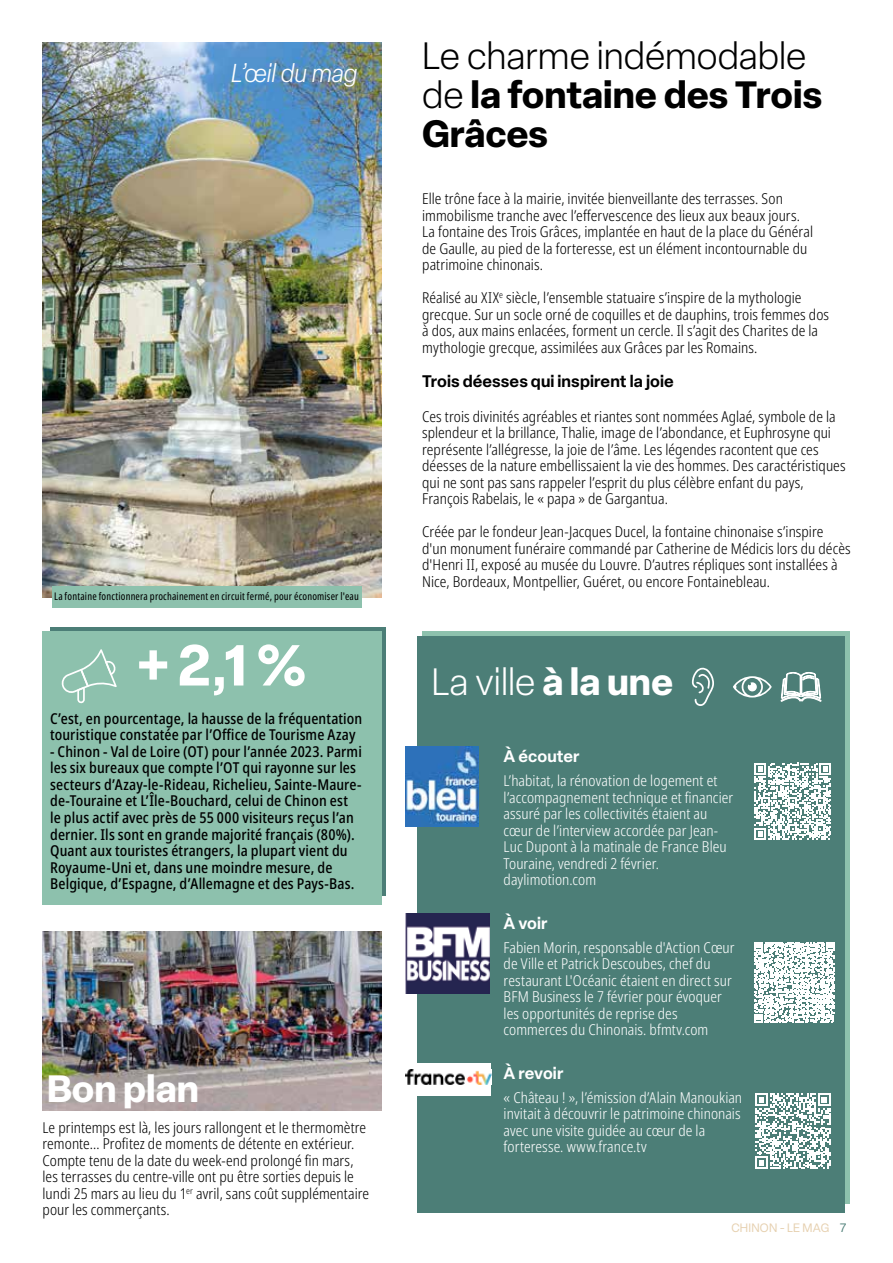
<style>
.page{position:relative;width:893px;height:1263px;background:#fff}
.page>*{position:absolute;margin:0;border:0;box-sizing:border-box;transform-origin:0 0}
.t1{font:700 56.85px "Elza";color:#fff}
.t2{font:700 37.5px/39px "Elza";color:#000}
.t3{font:300 37.5px "Elza";color:#fff}
.t4{font:700 37.5px "Elza";color:#fff}
.t5{font:italic 300 25.5px "Elza";color:#fff}
.t6{font:600 16.5px "Elza";letter-spacing:.005em;color:#000}
.t7{font:600 16.5px "Elza";letter-spacing:.005em;color:#fff}
.t8{font:300 condensed 15px/16.5px "Noto Sans";letter-spacing:.005em;color:#000}
.t9{font:300 condensed 15px/16.5px "Noto Sans";letter-spacing:.005em;color:#fff}
.t10{font:500 condensed 15px/16.5px "Noto Sans";letter-spacing:.005em;color:#000}
.t11{font:12px "Elza";letter-spacing:.02em;color:#e6d0af}
.t12{font:extra-condensed 10.5px "Noto Sans";letter-spacing:.02em;color:#000}
.s1{font-weight:300}
.s2{font-weight:700}
.s3{color:#4c7e77}
</style>
<div class="page">
<div style="left:50px;top:627px;width:335px;height:269px;background:#4c7e77"></div>
<img style="left:43px;top:43px;width:339px;height:554px">
<div style="left:42px;top:631px;width:340px;height:273px;background:#8dc1ad"></div>
<svg style="left:61px;top:649px;width:56px;height:54px"></svg>
<div style="left:417px;top:636px;width:428px;height:577px;background:#4c7e77"></div>
<svg style="left:754px;top:763px;width:77px;height:77px"></svg>
<svg style="left:754px;top:942px;width:81px;height:81px"></svg>
<svg style="left:755px;top:1093px;width:76px;height:76px"></svg>
<svg style="left:692px;top:668px;width:22px;height:38px"></svg>
<svg style="left:733px;top:676px;width:39px;height:21px"></svg>
<svg style="left:781px;top:672px;width:40px;height:29px"></svg>
<img style="left:405px;top:746px;width:73px;height:80px">
<div style="left:405px;top:1063px;width:86px;height:32px;background:#fff"></div>
<img style="left:405px;top:1070px;width:86px;height:14px">
<img style="left:405px;top:913px;width:85px;height:80px">
<img style="left:43px;top:932px;width:339px;height:179px">
<div style="left:53px;top:587px;width:309px;height:21px;background:#8dc1ad"></div>
<h3 class="t5" style="left:231px;top:57px;width:128px">L’œil du mag</h3>
<p class="t12" style="left:54px;top:589px;width:306px">La fontaine fonctionnera prochainement en circuit fermé, pour économiser l'eau</p>
<h1 class="t1" style="left:138px;top:624px;width:170px">+ 2,1 %</h1>
<p class="t10" style="left:50px;top:711px;width:314px">C’est, en pourcentage, la hausse de la fréquentation touristique constatée par l’Office de Tourisme Azay</p>
<p class="t10" style="left:50px;top:744px;width:313px">- Chinon - Val de Loire (OT) pour l’année 2023. Parmi les six bureaux que compte l’OT qui rayonne sur les secteurs d’Azay-le-Rideau, Richelieu, Sainte-Maure&shy;de-Touraine et L’Île-Bouchard, celui de Chinon est le plus actif avec près de 55 000 visiteurs reçus l’an dernier. Ils sont en grande majorité français (80%).<br>Quant aux touristes étrangers, la plupart vient du Royaume-Uni et, dans une moindre mesure, de Belgique, d’Espagne, d’Allemagne et des Pays-Bas.</p>
<h2 class="t4" style="left:47px;top:1062px;width:153px">Bon plan</h2>
<p class="t8" style="left:43px;top:1119px;width:328px">Le printemps est là, les jours rallongent et le thermomètre remonte… Profitez de moments de détente en extérieur.<br>Compte tenu de la date du week-end prolongé fin mars, les terrasses du centre-ville ont pu être sorties depuis le lundi 25 mars au lieu du 1<sup>er</sup> avril, sans coût supplémentaire pour les commerçants.</p>
<h2 class="t2" style="left:422px;top:36px;width:402px"><span class="s1">Le charme indémodable de</span> la fontaine des Trois<br>Grâces</h2>
<p class="t8" style="left:422px;top:191px;width:392px">Elle trône face à la mairie, invitée bienveillante des terrasses. Son immobilisme tranche avec l’effervescence des lieux aux beaux jours.<br>La fontaine des Trois Grâces, implantée en haut de la place du Général de Gaulle, au pied de la forteresse, est un élément incontournable du patrimoine chinonais.</p>
<p class="t8" style="left:422px;top:290px;width:408px">Réalisé au XIX<sup>e</sup> siècle, l’ensemble statuaire s’inspire de la mythologie grecque. Sur un socle orné de coquilles et de dauphins, trois femmes dos à dos, aux mains enlacées, forment un cercle. Il s’agit des Charites de la mythologie grecque, assimilées aux Grâces par les Romains.</p>
<p class="t6" style="left:422px;top:370px;width:253px">Trois déesses qui inspirent la joie</p>
<p class="t8" style="left:422px;top:408px;width:425px">Ces trois divinités agréables et riantes sont nommées Aglaé, symbole de la splendeur et la brillance, Thalie, image de l’abondance, et Euphrosyne qui représente l’allégresse, la joie de l’âme. Les légendes racontent que ces déesses de la nature embellissaient la vie des hommes. Des caractéristiques qui ne sont pas sans rappeler l’esprit du plus célèbre enfant du pays, François Rabelais, le « papa » de Gargantua.</p>
<p class="t8" style="left:422px;top:524px;width:430px">Créée par le fondeur Jean-Jacques Ducel, la fontaine chinonaise s’inspire d'un monument funéraire commandé par Catherine de Médicis lors du décès d'Henri II, exposé au musée du Louvre. D’autres répliques sont installées à Nice, Bordeaux, Montpellier, Guéret, ou encore Fontainebleau.</p>
<h2 class="t3" style="left:432px;top:658px;width:243px">La ville <span class="s2">à la une</span></h2>
<p class="t7" style="left:504px;top:744px;width:78px">À écouter</p>
<p class="t9" style="left:504px;top:773px;width:231px">L’habitat, la rénovation de logement et l’accompagnement technique et financier assuré par les collectivités étaient au cœur de l’interview accordée par Jean-Luc Dupont à la matinale de France Bleu Touraine, vendredi 2 février. daylimotion.com</p>
<p class="t7" style="left:504px;top:911px;width:46px">À voir</p>
<p class="t9" style="left:504px;top:939px;width:232px">Fabien Morin, responsable d'Action Cœur de Ville et Patrick Descoubes, chef du restaurant L'Océanic étaient en direct sur BFM Business le 7 février pour évoquer les opportunités de reprise des commerces du Chinonais. bfmtv.com</p>
<p class="t7" style="left:504px;top:1061px;width:61px">À revoir</p>
<p class="t9" style="left:504px;top:1089px;width:240px">« Château ! », l’émission d’Alain Manoukian invitait à découvrir le patrimoine chinonais avec une visite guidée au cœur de la forteresse. www.france.tv</p>
<p class="t11" style="left:731px;top:1220px;width:117px">CHINON - LE MAG <span class="s3">7</span></p>
</div>
